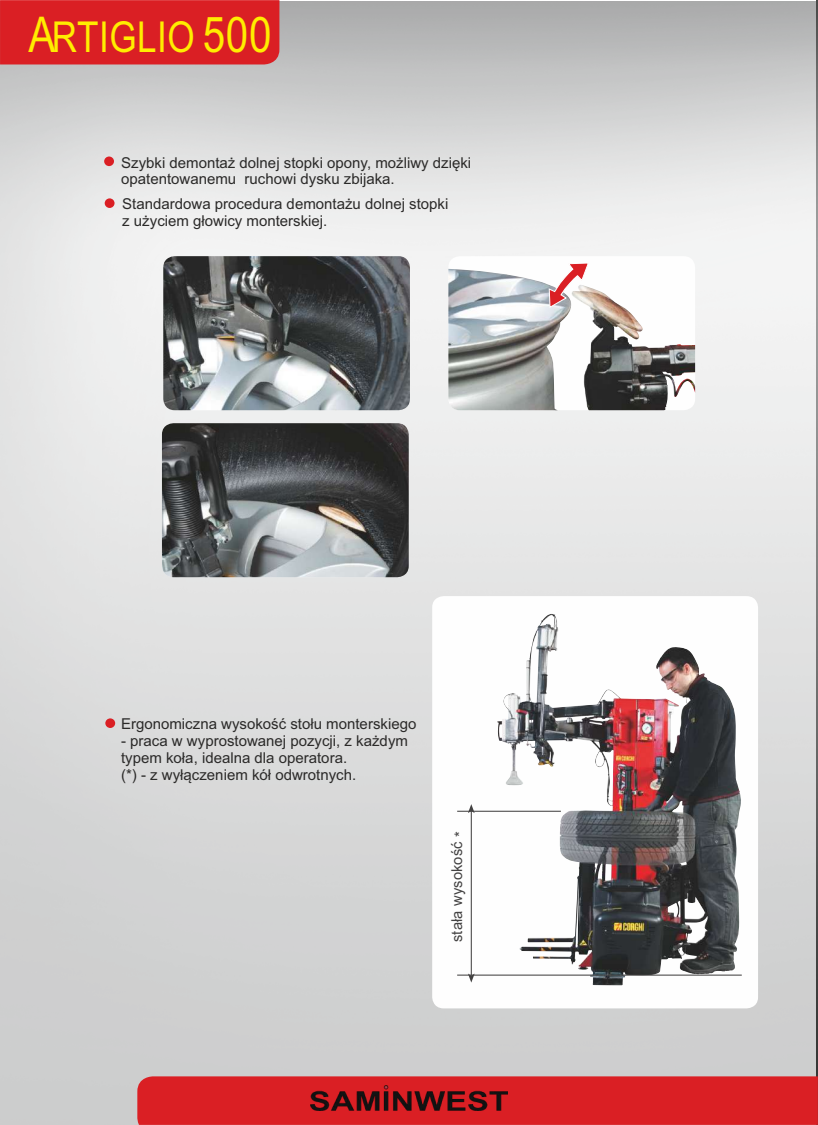
<style>
.page{position:relative;width:818px;height:1125px;background:#fff}
.page>*{position:absolute;margin:0;border:0;box-sizing:border-box;transform-origin:0 0}
.t1{font:42.62px "Arial";letter-spacing:.015em;color:#ffed00;scale:.82 1}
.t2{font:15px/16.8px "Arial";color:#2b2a29}
.t3{font:15px "Arial Unicode MS";letter-spacing:.01em;color:#434242}
.t4{font:14.62px "Arial";color:#434242}
.s1{font-size:49.25px}
</style>
<div class="page">
<img style="left:0;top:0;width:818px;height:1125px">
<hr style="left:816px;top:0;width:1px;height:1125px;background:#fefefe">
<div style="left:137px;top:1076px;width:680px;height:49px;background:#da1f24"></div>
<div style="left:0;top:0;width:279px;height:64px;background:#da1f24"></div>
<div style="left:104px;top:157px;width:10px;height:9px;background:#da1f24;border-radius:50%"></div>
<img style="left:163px;top:256px;width:247px;height:154px">
<div style="left:448px;top:256px;width:247px;height:154px;background:#fefefe;border-radius:11px"></div>
<img style="left:448px;top:269px;width:247px;height:141px">
<svg style="left:548px;top:263px;width:41px;height:46px"></svg>
<img style="left:162px;top:423px;width:247px;height:154px">
<svg style="left:432px;top:596px;width:326px;height:412px"></svg>
<img style="left:497px;top:615px;width:51px;height:170px">
<hr style="left:470px;top:811px;width:2px;height:165px;background:#434242">
<svg style="left:468px;top:804px;width:6px;height:9px"></svg>
<svg style="left:468px;top:974px;width:6px;height:9px"></svg>
<hr style="left:457px;top:811px;width:104px;height:1px;background:#434242">
<hr style="left:457px;top:975px;width:284px;height:1px;background:#434242">
<div style="left:105px;top:198px;width:9px;height:10px;background:#da1f24;border-radius:50%"></div>
<div style="left:105px;top:718px;width:10px;height:10px;background:#da1f24;border-radius:50%"></div>
<img style="left:311px;top:1086px;width:196px;height:24px">
<h1 class="t1" style="left:29px;top:21px;width:298px"><span class="s1">A</span>RTIGLIO <span class="s1">500</span></h1>
<p class="t2" style="left:121px;top:155px;width:351px">Szybki demontaż dolnej stopki opony, możliwy dzięki opatentowanemu ruchowi dysku zbijaka.</p>
<p class="t2" style="left:122px;top:197px;width:327px">Standardowa procedura demontażu dolnej stopki z użyciem głowicy monterskiej.</p>
<p class="t2" style="left:121px;top:717px;width:297px">Ergonomiczna wysokość stołu monterskiego</p>
<p class="t2" style="left:121px;top:734px;width:288px">- praca w wyprostowanej pozycji, z każdym typem koła, idealna dla operatora.<br>(*) - z wyłączeniem kół odwrotnych.</p>
<p class="t3" style="left:451px;top:942px;width:112px;rotate:-90deg">stała wysokość ∗</p>
<p class="t4" style="left:457px;top:898px;width:7px">-</p>
</div>
